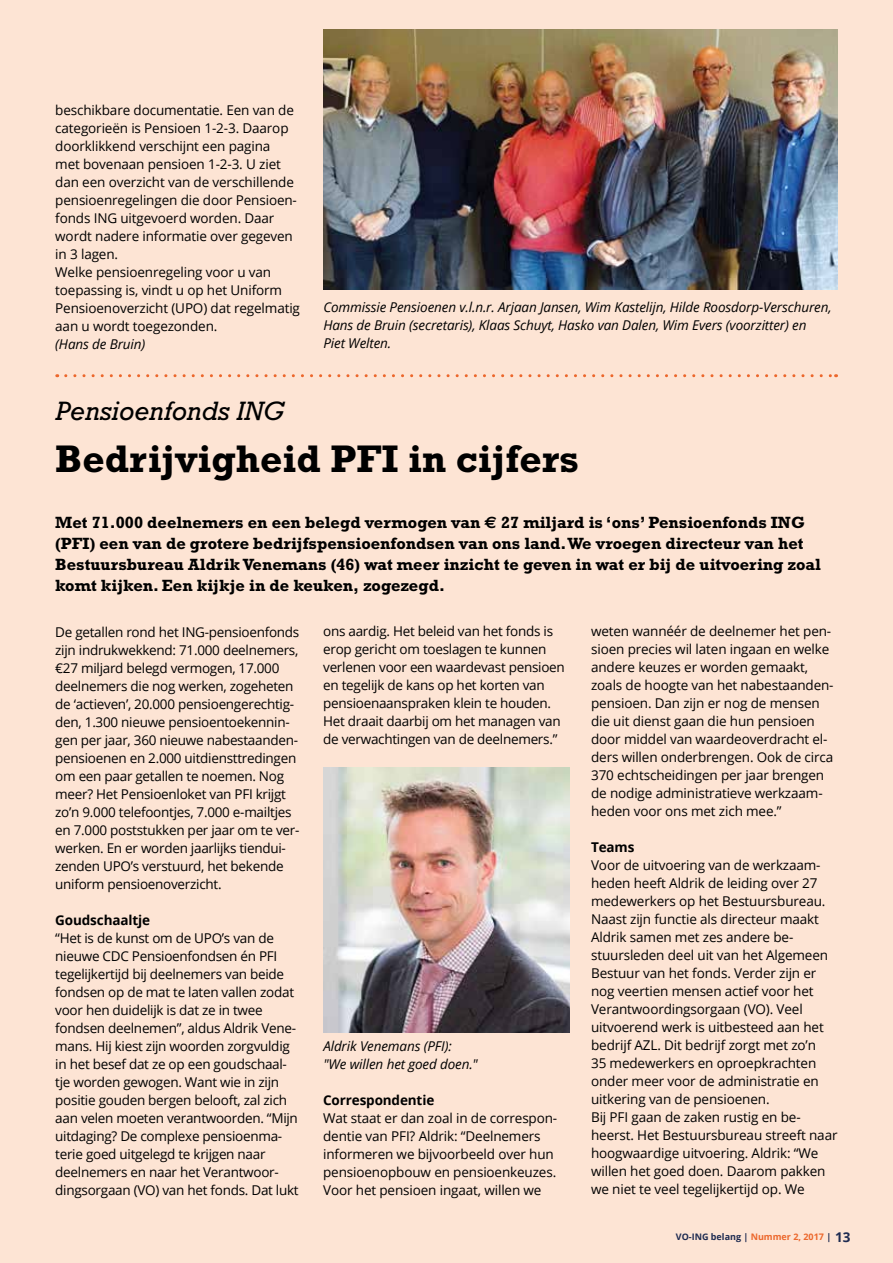
<style>
.page{position:relative;width:893px;height:1263px;background:#fde4d4}
.page>*{position:absolute;margin:0;border:0;box-sizing:border-box;transform-origin:0 0}
.t1{font:700 39px "Rockwell";color:#000}
.t2{font:italic 27px "Rockwell";color:#000}
.t3{font:700 16.5px/21px "Rockwell";color:#000}
.t4{font:13.5px/18px "Open Sans";letter-spacing:-.01em;color:#000}
.t5{font:italic 13.5px/18px "Open Sans";letter-spacing:-.01em;color:#000}
.t6{font:700 13.5px "Open Sans";letter-spacing:-.01em;color:#000}
.t7{font:700 9px "Open Sans";color:#1e2b51}
.s1{font-family:"Euro Sans"}
.s2{color:#ec672c}
.s3{font-size:13.5px}
</style>
<div class="page">
<svg style="left:66px;top:374px;width:771px;height:3px"></svg>
<img style="left:323px;top:30px;width:515px;height:259px">
<img style="left:323px;top:767px;width:247px;height:266px">
<p class="t4" style="left:55px;top:100px;width:246px">beschikbare documentatie. Een van de categorieën is Pensioen 1-2-3. Daarop doorklikkend verschijnt een pagina<br>met bovenaan pensioen 1-2-3. U ziet dan een overzicht van de verschillende pensioenregelingen die door Pensioen&shy;fonds ING uitgevoerd worden. Daar wordt nadere informatie over gegeven in 3 lagen.<br>Welke pensioenregeling voor u van toepassing is, vindt u op het Uniform Pensioenoverzicht (UPO) dat regelmatig aan u wordt toegezonden.</p>
<p class="t5" style="left:55px;top:334px;width:92px">(Hans de Bruin)</p>
<p class="t5" style="left:323px;top:298px;width:510px">Commissie Pensioenen v.l.n.r. Arjaan Jansen, Wim Kastelijn, Hilde Roosdorp-Verschuren,<br>Hans de Bruin (secretaris), Klaas Schuyt, Hasko van Dalen, Wim Evers (voorzitter) en<br>Piet Welten.</p>
<h2 class="t2" style="left:55px;top:395px;width:230px">Pensioenfonds ING</h2>
<h1 class="t1" style="left:55px;top:436px;width:525px">Bedrijvigheid PFI in cijfers</h1>
<p class="t3" style="left:55px;top:512px;width:767px">Met 71.000 deelnemers en een belegd vermogen van <span class="s1">€</span> 27 miljard is ‘ons’ Pensioenfonds ING (PFI) een van de grotere bedrijfspensioenfondsen van ons land. We vroegen directeur van het Bestuursbureau Aldrik Venemans (46) wat meer inzicht te geven in wat er bij de uitvoering zoal komt kijken. Een kijkje in de keuken, zogezegd.</p>
<p class="t4" style="left:55px;top:622px;width:246px">De getallen rond het ING-pensioenfonds zijn indrukwekkend: 71.000 deelnemers, €27 miljard belegd vermogen, 17.000 deelnemers die nog werken, zogeheten de ‘actieven’, 20.000 pensioengerechtig&shy;den, 1.300 nieuwe pensioentoekennin&shy;gen per jaar, 360 nieuwe nabestaanden&shy;pensioenen en 2.000 uitdiensttredingen om een paar getallen te noemen. Nog meer? Het Pensioenloket van PFI krijgt zo’n 9.000 telefoontjes, 7.000 e-mailtjes en 7.000 poststukken per jaar om te ver&shy;werken. En er worden jaarlijks tiendui&shy;zenden UPO’s verstuurd, het bekende uniform pensioenoverzicht.</p>
<p class="t6" style="left:55px;top:910px;width:96px">Goudschaaltje</p>
<p class="t4" style="left:55px;top:928px;width:245px">“Het is de kunst om de UPO’s van de nieuwe CDC Pensioenfondsen én PFI tegelijkertijd bij deelnemers van beide fondsen op de mat te laten vallen zodat voor hen duidelijk is dat ze in twee fondsen deelnemen”, aldus Aldrik Vene&shy;mans. Hij kiest zijn woorden zorgvuldig in het besef dat ze op een goudschaal&shy;tje worden gewogen. Want wie in zijn positie gouden bergen belooft, zal zich aan velen moeten verantwoorden. “Mijn uitdaging? De complexe pensioenma&shy;terie goed uitgelegd te krijgen naar deelnemers en naar het Verantwoor&shy;dingsorgaan (VO) van het fonds. Dat lukt</p>
<p class="t4" style="left:591px;top:622px;width:244px">weten wannéér de deelnemer het pen&shy;sioen precies wil laten ingaan en welke andere keuzes er worden gemaakt, zoals de hoogte van het nabestaanden&shy;pensioen. Dan zijn er nog de mensen die uit dienst gaan die hun pensioen door middel van waardeoverdracht el&shy;ders willen onderbrengen. Ook de circa 370 echtscheidingen per jaar brengen de nodige administratieve werkzaam&shy;heden voor ons met zich mee.”</p>
<p class="t6" style="left:591px;top:838px;width:45px">Teams</p>
<p class="t4" style="left:591px;top:856px;width:248px">Voor de uitvoering van de werkzaam&shy;heden heeft Aldrik de leiding over 27 medewerkers op het Bestuursbureau.<br>Naast zijn functie als directeur maakt Aldrik samen met zes andere be&shy;stuursleden deel uit van het Algemeen Bestuur van het fonds. Verder zijn er nog veertien mensen actief voor het Verantwoordingsorgaan (VO). Veel uitvoerend werk is uitbesteed aan het bedrijf AZL. Dit bedrijf zorgt met zo’n<br>35 medewerkers en oproepkrachten onder meer voor de administratie en uitkering van de pensioenen.<br>Bij PFI gaan de zaken rustig en be&shy;heerst. Het Bestuursbureau streeft naar hoogwaardige uitvoering. Aldrik: “We willen het goed doen. Daarom pakken we niet te veel tegelijkertijd op. We</p>
<p class="t4" style="left:323px;top:622px;width:243px">ons aardig. Het beleid van het fonds is erop gericht om toeslagen te kunnen verlenen voor een waardevast pensioen en tegelijk de kans op het korten van pensioenaanspraken klein te houden.<br>Het draait daarbij om het managen van de verwachtingen van de deelnemers.”</p>
<p class="t5" style="left:323px;top:1036px;width:156px">Aldrik Venemans (PFI): "We willen het goed doen."</p>
<p class="t6" style="left:323px;top:1090px;width:113px">Correspondentie</p>
<p class="t4" style="left:323px;top:1108px;width:236px">Wat staat er dan zoal in de correspon&shy;dentie van PFI? Aldrik: “Deelnemers informeren we bijvoorbeeld over hun pensioenopbouw en pensioenkeuzes.<br>Voor het pensioen ingaat, willen we</p>
<p class="t7" style="left:676px;top:1231px;width:176px">VO-ING belang | <span class="s2">Nummer 2, 2017</span> | <span class="s3">13</span></p>
</div>
